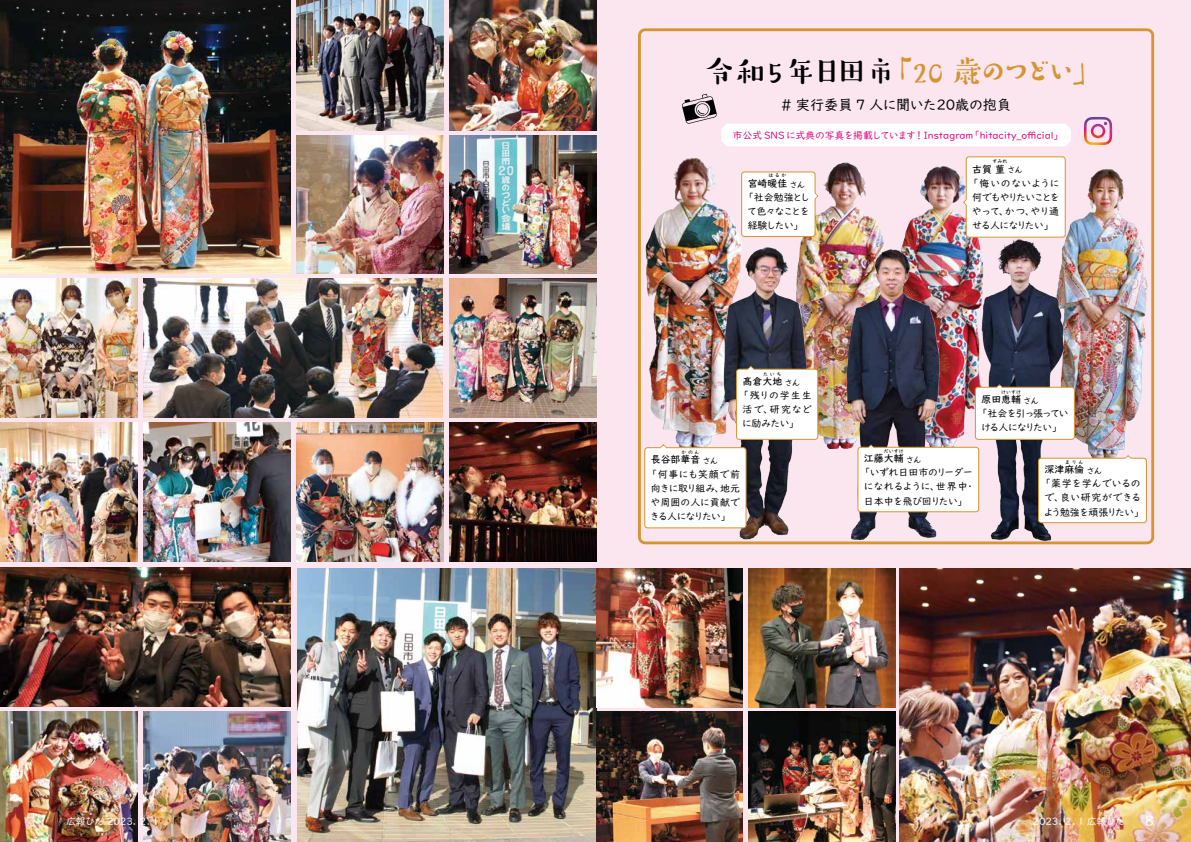
<style>
.page{position:relative;width:1191px;height:842px;background:#fff}
.page>*{position:absolute;margin:0;border:0;box-sizing:border-box;transform-origin:0 0}
.t1{font:500 31.2px "Suzumushi Std";letter-spacing:-.26em;color:#d59533}
.t2{font:500 31.2px "Suzumushi Std";letter-spacing:-.03em;color:#000}
.t3{font:14.2px "UD Digi Kyokasho Pro N";letter-spacing:-.03em;color:#000}
.t4{font:14.2px "UD Digi Kyokasho Pro N";color:#fff}
.t5{font:9.9px/14.2px "UD Digi Kyokasho Pro N";letter-spacing:-.055em;color:#000}
.t6{font:9.9px "UD Digi Kyokasho Pro N";color:#e4007f}
.t7{font:500 9.9px "UD Digi Kyokasho Pro N";color:#000}
.t8{font:9.9px "UD Digi Kyokasho Pro N";letter-spacing:-.02em;color:#fff}
.t9{font:9.9px "UD Digi Kyokasho Pro N";letter-spacing:-.03em;color:#e4007f}
.t10{font:9.9px/14.2px "UD Digi Kyokasho Pro N";letter-spacing:-.085em;color:#000;text-align:center}
.t11{font:9.9px/14.2px "UD Digi Kyokasho Pro N";letter-spacing:-.11em;color:#000;text-align:center}
.t12{font:9.9px/14.2px "UD Digi Kyokasho Pro N";letter-spacing:.015em;color:#000;text-align:right}
.t13{font:9.9px/14.2px "UD Digi Kyokasho Pro N";letter-spacing:-.09em;color:#000}
.t14{font:9.9px/14.2px "UD Digi Kyokasho Pro N";letter-spacing:.06em;color:#000;text-align:right}
.t15{font:9.9px/14.2px "UD Digi Kyokasho Pro N";letter-spacing:.095em;color:#000;text-align:right}
.t16{font:8.5px "UD Digi Kyokasho Pro N";letter-spacing:-.15em;color:#000}
.t17{font:500 5px "UD Digi Kyokasho Pro N";letter-spacing:.165em;color:#000}
.s1{font-family:"M Kso Kagerou";font-weight:400}
</style>
<div class="page">
<img style="left:0;top:0;width:595px;height:842px">
<img style="left:143px;top:711px;width:147px;height:131px">
<img style="left:0;top:711px;width:138px;height:131px">
<img style="left:0;top:0;width:290px;height:273px">
<img style="left:449px;top:0;width:146px;height:130px">
<img style="left:297px;top:0;width:146px;height:130px">
<img style="left:449px;top:135px;width:146px;height:139px">
<img style="left:297px;top:135px;width:146px;height:139px">
<img style="left:143px;top:279px;width:299px;height:138px">
<img style="left:0;top:279px;width:138px;height:138px">
<img style="left:449px;top:279px;width:146px;height:138px">
<img style="left:297px;top:569px;width:298px;height:273px">
<img style="left:143px;top:423px;width:147px;height:139px">
<img style="left:0;top:423px;width:138px;height:139px">
<img style="left:0;top:567px;width:290px;height:139px">
<img style="left:449px;top:423px;width:146px;height:139px">
<img style="left:297px;top:423px;width:146px;height:139px">
<div style="left:595px;top:0;width:596px;height:842px;background:#fbe6ef"></div>
<img style="left:900px;top:569px;width:291px;height:273px">
<hr style="left:595px;top:0;width:1px;height:130px;background:#dcdddd">
<hr style="left:595px;top:135px;width:1px;height:139px;background:#dcdddd">
<hr style="left:595px;top:279px;width:1px;height:138px;background:#dcdddd">
<hr style="left:595px;top:569px;width:1px;height:273px;background:#dcdddd">
<hr style="left:595px;top:423px;width:1px;height:139px;background:#dcdddd">
<img style="left:748px;top:569px;width:147px;height:139px">
<img style="left:596px;top:569px;width:147px;height:139px">
<img style="left:748px;top:711px;width:147px;height:131px">
<img style="left:596px;top:711px;width:147px;height:131px">
<div style="left:638px;top:28px;width:516px;height:516px;border:3px solid #d59533;border-radius:6px"></div>
<svg style="left:682px;top:94px;width:389px;height:52px"></svg>
<img style="left:1084px;top:117px;width:28px;height:28px">
<img style="left:795px;top:162px;width:89px;height:287px">
<img style="left:902px;top:164px;width:80px;height:284px">
<img style="left:1063px;top:170px;width:85px;height:290px">
<img style="left:645px;top:157px;width:97px;height:290px">
<img style="left:844px;top:245px;width:96px;height:295px">
<img style="left:723px;top:245px;width:83px;height:295px">
<img style="left:982px;top:237px;width:81px;height:304px">
<div style="left:966px;top:157px;width:99px;height:80px;background:#fff;border-radius:3px"></div>
<div style="left:966px;top:156px;width:99px;height:81px;border:1px solid #d59533;border-radius:3px"></div>
<svg style="left:962px;top:198px;width:6px;height:8px"></svg>
<div style="left:741px;top:172px;width:74px;height:64px;background:#fff;border-radius:3px"></div>
<div style="left:741px;top:172px;width:74px;height:65px;border:1px solid #d59533;border-radius:3px"></div>
<svg style="left:813px;top:192px;width:5px;height:8px"></svg>
<div style="left:645px;top:448px;width:101px;height:80px;background:#fff;border-radius:3px"></div>
<div style="left:644px;top:447px;width:102px;height:81px;border:1px solid #d59533;border-radius:3px"></div>
<svg style="left:659px;top:444px;width:8px;height:5px"></svg>
<div style="left:736px;top:369px;width:81px;height:70px;background:#fff;border-radius:3px"></div>
<div style="left:736px;top:369px;width:82px;height:71px;border:1px solid #d59533;border-radius:3px"></div>
<svg style="left:747px;top:365px;width:7px;height:6px"></svg>
<div style="left:858px;top:447px;width:120px;height:65px;background:#fff;border-radius:3px"></div>
<div style="left:857px;top:447px;width:122px;height:65px;border:1px solid #d59533;border-radius:3px"></div>
<svg style="left:867px;top:444px;width:7px;height:5px"></svg>
<div style="left:975px;top:387px;width:99px;height:52px;background:#fff;border-radius:3px"></div>
<div style="left:975px;top:387px;width:99px;height:53px;border:1px solid #d59533;border-radius:3px"></div>
<svg style="left:995px;top:384px;width:8px;height:5px"></svg>
<div style="left:1038px;top:458px;width:108px;height:65px;background:#fff;border-radius:3px"></div>
<div style="left:1038px;top:458px;width:108px;height:65px;border:1px solid #d59533;border-radius:3px"></div>
<svg style="left:1124px;top:455px;width:8px;height:5px"></svg>
<h2 class="t4" style="left:37px;top:809px;width:11px">9</h2>
<p class="t8" style="left:46px;top:812px;width:116px">　　広報ひた 2023. ２.１</p>
<h1 class="t2" style="left:703px;top:50px;width:194px">令和5年日田市</h1>
<h1 class="t1" style="left:881px;top:50px;width:224px"><span class="s1">「</span>20 歳のつどい<span class="s1">「</span></h1>
<h2 class="t3" style="left:955px;top:93px;width:57px">歳の抱負</h2>
<h2 class="t3" style="left:781px;top:93px;width:158px"># 実行委員 7 人に聞いた</h2>
<h2 class="t3" style="left:934px;top:93px;width:25px">２０</h2>
<p class="t9" style="left:732px;top:127px;width:185px">市公式 SNS に式典の写真を掲載しています</p>
<p class="t6" style="left:969px;top:127px;width:95px">「hitacity_official「</p>
<p class="t6" style="left:914px;top:127px;width:61px">！Instagram</p>
<p class="t17" style="left:768px;top:171px;width:20px">はるか</p>
<p class="t7" style="left:747px;top:175px;width:41px">宮崎暖佳</p>
<p class="t16" style="left:789px;top:177px;width:17px">さん</p>
<p class="t10" style="left:744px;top:190px;width:67px">「社会勉強として色々なことを経験したい「</p>
<p class="t17" style="left:992px;top:157px;width:16px">すみれ</p>
<p class="t7" style="left:972px;top:161px;width:34px">古賀菫</p>
<p class="t16" style="left:1007px;top:163px;width:17px">さん</p>
<p class="t5" style="left:968px;top:175px;width:93px;text-align:right">「悔いのないように何でもやりたいことをやり通</p>
<p class="t13" style="left:972px;top:204px;width:83px">やって、<br>せる人になりたい「</p>
<p class="t5" style="left:1005px;top:204px;width:32px">かつ、</p>
<p class="t17" style="left:763px;top:370px;width:20px">たいち</p>
<p class="t7" style="left:742px;top:373px;width:41px">髙倉大地</p>
<p class="t16" style="left:784px;top:375px;width:17px">さん</p>
<p class="t15" style="left:739px;top:388px;width:75px">「残りの学生生研究など</p>
<p class="t5" style="left:742px;top:402px;width:58px">活で、<br>に励みたい「</p>
<p class="t17" style="left:681px;top:448px;width:20px">かのん</p>
<p class="t7" style="left:651px;top:451px;width:51px">長谷部華音</p>
<p class="t16" style="left:702px;top:454px;width:17px">さん</p>
<p class="t14" style="left:647px;top:466px;width:94px">「何事にも笑顔で前地元</p>
<p class="t5" style="left:650px;top:480px;width:92px">向きに取り組み、<br>や周囲の人に貢献できる人になりたい「</p>
<p class="t17" style="left:884px;top:447px;width:21px">だいすけ</p>
<p class="t7" style="left:864px;top:450px;width:41px">江藤大輔</p>
<p class="t16" style="left:906px;top:453px;width:17px">さん</p>
<p class="t5" style="left:860px;top:465px;width:116px;text-align:right">「いずれ日田市のリーダー・</p>
<p class="t5" style="left:936px;top:479px;width:33px">世界中</p>
<p class="t5" style="left:863px;top:479px;width:105px">になれるように、<br>日本中を飛び回りたい「</p>
<p class="t17" style="left:1001px;top:388px;width:21px">けいすけ</p>
<p class="t7" style="left:981px;top:391px;width:41px">原田恵輔</p>
<p class="t16" style="left:1023px;top:394px;width:17px">さん</p>
<p class="t11" style="left:977px;top:406px;width:93px">「社会を引っ張っていける人になりたい「</p>
<p class="t7" style="left:1044px;top:461px;width:41px">深津麻倫</p>
<p class="t17" style="left:1065px;top:458px;width:20px">まりん</p>
<p class="t16" style="left:1086px;top:463px;width:17px">さん</p>
<p class="t12" style="left:1040px;top:476px;width:102px">「薬学を学んでいるの良い研究ができる</p>
<p class="t5" style="left:1043px;top:490px;width:102px">で、<br>よう勉強を頑張りたい「</p>
<p class="t8" style="left:1032px;top:812px;width:94px">2023. ２.１広報ひた</p>
<h2 class="t4" style="left:1144px;top:809px;width:11px">8</h2>
</div>
